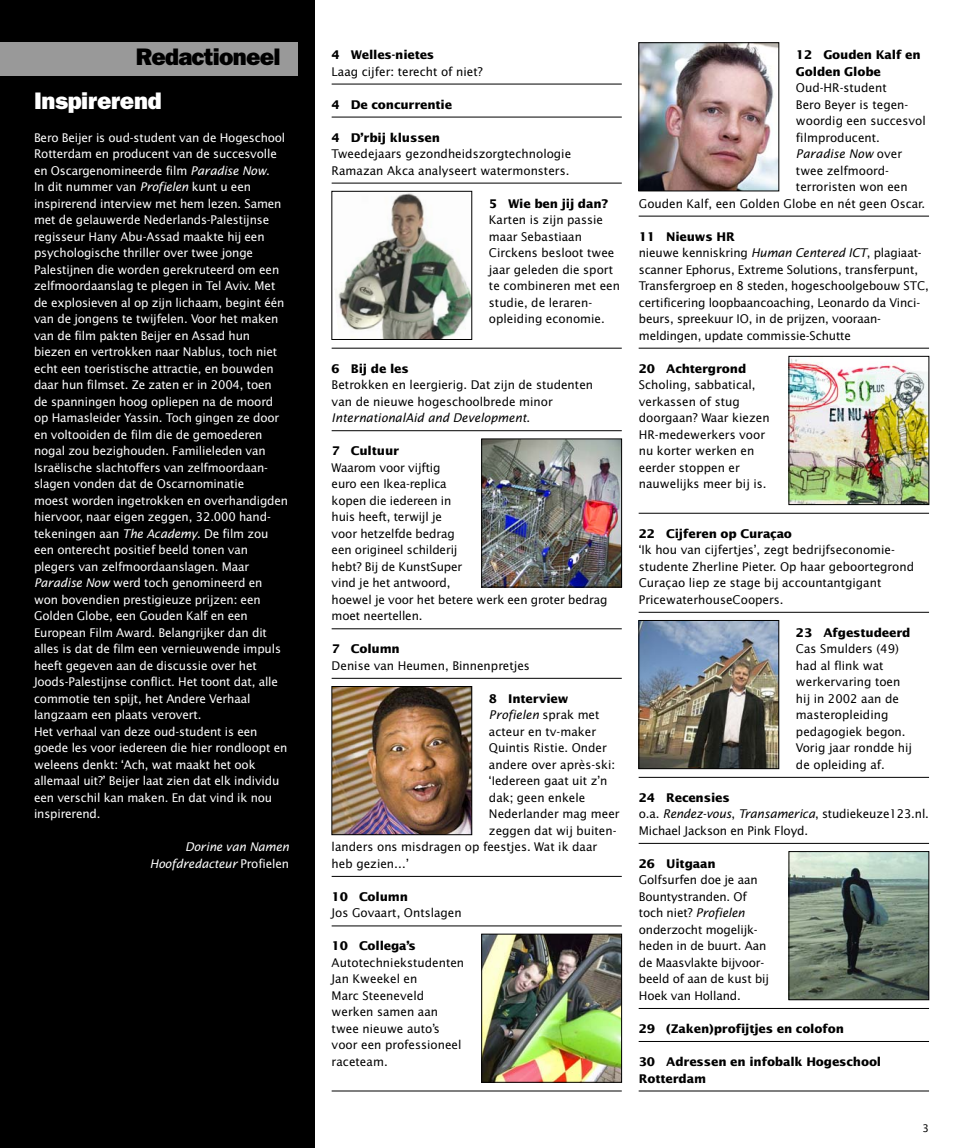
<style>
.page{position:relative;width:978px;height:1148px;background:#fff}
.page>*{position:absolute;margin:0;border:0;box-sizing:border-box;transform-origin:0 0}
.t1{font:800 24px "Franklin Gothic";letter-spacing:-.03em;color:#000}
.t2{font:800 24px "Franklin Gothic";letter-spacing:-.01em;color:#fff}
.t3{font:12px/16.5px "Lucida Sans";color:#000}
.t4{font:12px/16.5px "Lucida Sans";letter-spacing:-.015em;color:#fff}
.t5{font:700 12px/16.5px "Lucida Sans";letter-spacing:-.015em;color:#000}
.t6{font:italic 12px/16.5px "Lucida Sans";letter-spacing:-.015em;color:#fff;text-align:right}
.t7{font:italic 12px "Lucida Sans";color:#000}
.t8{font:10.5px "Lucida Sans";color:#000}
.s1{font-style:italic}
.s2{font-style:normal}
.s3{font-weight:700}
</style>
<div class="page">
<div style="left:0;top:0;width:315px;height:1147px;background:#000"></div>
<div style="left:0;top:43px;width:298px;height:33px;background:#999"></div>
<img style="left:641px;top:45px;width:136px;height:39px">
<img style="left:331px;top:84px;width:598px;height:1007px">
<img style="left:334px;top:193px;width:136px;height:145px">
<div style="left:332px;top:191px;width:140px;height:149px;border:1px solid #000"></div>
<img style="left:483px;top:936px;width:137px;height:144px">
<div style="left:481px;top:934px;width:141px;height:148px;border:1px solid #000"></div>
<h1 class="t1" style="left:136px;top:49px;width:146px">Redactioneel</h1>
<h1 class="t2" style="left:34px;top:92px;width:129px">Inspirerend</h1>
<p class="t4" style="left:34px;top:130px;width:256px">Bero Beijer is oud-student van de Hogeschool Rotterdam en producent van de succesvolle en Oscargenomineerde film <span class="s1">Paradise Now</span>.<br>In dit nummer van <span class="s1">Profielen</span> kunt u een inspirerend interview met hem lezen. Samen met de gelauwerde Nederlands-Palestijnse regisseur Hany Abu-Assad maakte hij een psychologische thriller over twee jonge Palestijnen die worden gerekruteerd om een zelfmoordaanslag te plegen in Tel Aviv. Met de explosieven al op zijn lichaam, begint één van de jongens te twijfelen. Voor het maken van de film pakten Beijer en Assad hun biezen en vertrokken naar Nablus, toch niet echt een toeristische attractie, en bouwden daar hun filmset. Ze zaten er in 2004, toen de spanningen hoog opliepen na de moord op Hamasleider Yassin. Toch gingen ze door en voltooiden de film die de gemoederen nogal zou bezighouden. Familieleden van Israëlische slachtoffers van zelfmoordaan&shy;slagen vonden dat de Oscarnominatie<br>moest worden ingetrokken en overhandigden hiervoor, naar eigen zeggen, 32.000 hand&shy;tekeningen aan <span class="s1">The Academy</span>. De film zou een onterecht positief beeld tonen van plegers van zelfmoordaanslagen. Maar <span class="s1">Paradise Now</span> werd toch genomineerd en won bovendien prestigieuze prijzen: een Golden Globe, een Gouden Kalf en een European Film Award. Belangrijker dan dit alles is dat de film een vernieuwende impuls heeft gegeven aan de discussie over het Joods-Palestijnse conflict. Het toont dat, alle commotie ten spijt, het Andere Verhaal langzaam een plaats verovert.<br>Het verhaal van deze oud-student is een goede les voor iedereen die hier rondloopt en weleens denkt: ‘Ach, wat maakt het ook allemaal uit?’ Beijer laat zien dat elk individu een verschil kan maken. En dat vind ik nou inspirerend.</p>
<p class="t6" style="left:150px;top:839px;width:141px">Dorine van Namen<br>Hoofdredacteur <span class="s2">Profielen</span></p>
<p class="t5" style="left:332px;top:47px;width:104px">4 Welles-nietes</p>
<p class="t3" style="left:332px;top:64px;width:153px">Laag cijfer: terecht of niet?</p>
<p class="t5" style="left:332px;top:97px;width:122px">4 De concurrentie</p>
<p class="t5" style="left:332px;top:130px;width:110px">4 D’rbij klussen</p>
<p class="t3" style="left:332px;top:146px;width:241px">Tweedejaars gezondheidszorgtechnologie<br>Ramazan Akca analyseert watermonsters.</p>
<p class="t5" style="left:489px;top:196px;width:121px">5 Wie ben jij dan?</p>
<p class="t3" style="left:489px;top:212px;width:133px">Karten is zijn passie maar Sebastiaan<br>Circkens besloot twee jaar geleden die sport te combineren met een studie, de leraren&shy;opleiding economie.</p>
<p class="t5" style="left:332px;top:361px;width:79px">6 Bij de les</p>
<p class="t3" style="left:332px;top:377px;width:263px">Betrokken en leergierig. Dat zijn de studenten van de nieuwe hogeschoolbrede minor<br><span class="s1">InternationalAid and Development</span>.</p>
<p class="t5" style="left:332px;top:443px;width:69px">7 Cultuur</p>
<p class="t3" style="left:332px;top:460px;width:277px">Waarom voor vijftig<br>euro een Ikea-replica<br>kopen die iedereen in<br>huis heeft, terwijl je<br>voor hetzelfde bedrag<br>een origineel schilderij<br>hebt? Bij de KunstSuper<br>vind je het antwoord,<br>hoewel je voor het betere werk een groter bedrag moet neertellen.</p>
<p class="t5" style="left:332px;top:641px;width:70px">7 Column</p>
<p class="t3" style="left:332px;top:658px;width:200px">Denise van Heumen, Binnenpretjes</p>
<p class="t5" style="left:489px;top:691px;width:81px">8 Interview</p>
<p class="t7" style="left:489px;top:710px;width:112px">Profielen <span class="s2">sprak met</span></p>
<p class="t3" style="left:489px;top:724px;width:109px">acteur en tv-maker</p>
<p class="t3" style="left:489px;top:740px;width:120px">Quintis Ristie. Onder</p>
<p class="t3" style="left:489px;top:757px;width:128px">andere over après-ski:</p>
<p class="t3" style="left:489px;top:773px;width:120px">‘Iedereen gaat uit z’n</p>
<p class="t3" style="left:489px;top:790px;width:98px">dak; geen enkele</p>
<p class="t3" style="left:489px;top:806px;width:132px">Nederlander mag meer</p>
<p class="t3" style="left:489px;top:823px;width:129px">zeggen dat wij buiten-</p>
<p class="t3" style="left:332px;top:839px;width:267px">landers ons misdragen op feestjes. Wat ik daar</p>
<p class="t3" style="left:332px;top:856px;width:79px">heb gezien…’</p>
<p class="t5" style="left:332px;top:889px;width:78px">10 Column</p>
<p class="t3" style="left:332px;top:905px;width:132px">Jos Govaart, Ontslagen</p>
<p class="t5" style="left:332px;top:938px;width:86px">10 Collega’s</p>
<p class="t3" style="left:332px;top:955px;width:134px">Autotechniekstudenten<br>Jan Kweekel en<br>Marc Steeneveld werken samen aan twee nieuwe auto’s voor een professioneel raceteam.</p>
<p class="t5" style="left:796px;top:47px;width:126px">12 Gouden Kalf en<br>Golden Globe</p>
<p class="t3" style="left:796px;top:80px;width:92px">Oud-HR-student</p>
<p class="t3" style="left:796px;top:97px;width:114px">Bero Beyer is tegen-</p>
<p class="t3" style="left:796px;top:113px;width:131px">woordig een succesvol</p>
<p class="t3" style="left:796px;top:130px;width:86px">filmproducent.</p>
<p class="t7" style="left:796px;top:149px;width:108px">Paradise Now <span class="s2">over</span></p>
<p class="t3" style="left:796px;top:163px;width:95px">twee zelfmoord-</p>
<p class="t3" style="left:796px;top:179px;width:113px">terroristen won een</p>
<p class="t3" style="left:639px;top:196px;width:288px">Gouden Kalf, een Golden Globe en nét geen Oscar.</p>
<p class="t3" style="left:639px;top:229px;width:291px"><span class="s3">11 Nieuws HR<br></span>nieuwe kenniskring <span class="s1">Human Centered ICT</span>, plagiaat&shy;scanner Ephorus, Extreme Solutions, transferpunt, Transfergroep en 8 steden, hogeschoolgebouw STC, certificering loopbaancoaching, Leonardo da Vinci&shy;beurs, spreekuur IO, in de prijzen, vooraan&shy;meldingen, update commissie-Schutte</p>
<p class="t5" style="left:639px;top:361px;width:109px">20 Achtergrond</p>
<p class="t3" style="left:639px;top:377px;width:132px">Scholing, sabbatical, verkassen of stug doorgaan? Waar kiezen<br>HR-medewerkers voor nu korter werken en eerder stoppen er nauwelijks meer bij is.</p>
<p class="t5" style="left:639px;top:526px;width:155px">22 Cijferen op Curaçao</p>
<p class="t3" style="left:639px;top:542px;width:277px">‘Ik hou van cijfertjes’, zegt bedrijfseconomie&shy;studente Zherline Pieter. Op haar geboortegrond Curaçao liep ze stage bij accountantgigant PricewaterhouseCoopers.</p>
<p class="t5" style="left:796px;top:625px;width:116px">23 Afgestudeerd</p>
<p class="t3" style="left:796px;top:641px;width:118px">Cas Smulders (49) had al flink wat werkervaring toen hij in 2002 aan de masteropleiding pedagogiek begon.<br>Vorig jaar rondde hij de opleiding af.</p>
<p class="t3" style="left:639px;top:790px;width:292px"><span class="s3">24 Recensies<br></span>o.a. <span class="s1">Rendez-vous</span>, <span class="s1">Transamerica</span>, studiekeuze123.nl.<br>Michael Jackson en Pink Floyd.</p>
<p class="t5" style="left:639px;top:856px;width:78px">26 Uitgaan</p>
<p class="t3" style="left:639px;top:872px;width:132px">Golfsurfen doe je aan<br>Bountystranden. Of toch niet? <span class="s1">Profielen </span>onderzocht mogelijk&shy;heden in de buurt. Aan de Maasvlakte bijvoor&shy;beeld of aan de kust bij<br>Hoek van Holland.</p>
<p class="t5" style="left:639px;top:1021px;width:207px">29 (Zaken)profijtjes en colofon</p>
<p class="t5" style="left:639px;top:1054px;width:244px">30 Adressen en infobalk Hogeschool<br>Rotterdam</p>
<p class="t8" style="left:923px;top:1123px;width:8px">3</p>
</div>
